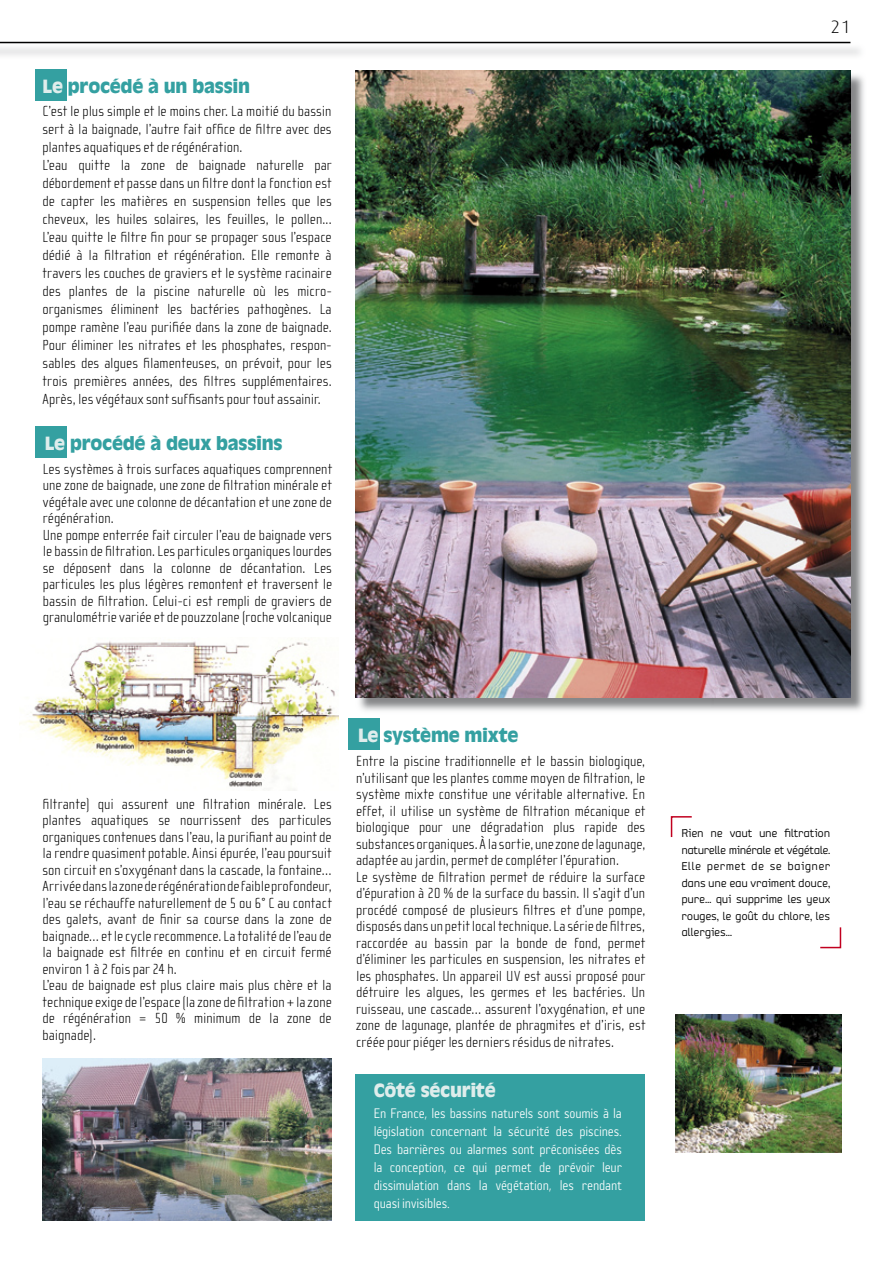
<style>
.page{position:relative;width:893px;height:1263px;background:#fff}
.page>*{position:absolute;margin:0;border:0;box-sizing:border-box;transform-origin:0 0}
.t1{font:900 18px "Antique Olive Std";letter-spacing:-.015em;color:#34a0a1}
.t2{font:900 18px "Antique Olive Std";letter-spacing:-.015em;color:#dfedec}
.t3{font:300 18px "Dax";color:#000}
.t4{font:100 15px/16.5px "Cholla Sans";letter-spacing:.005em;color:#000}
.t5{font:15px/18px "Sophisto A Gauge";letter-spacing:-.01em;color:#fff;text-align:justify;scale:.9 1}
.t6{font:12px/16.5px "Reform";letter-spacing:-.025em;color:#000;text-align:justify;scale:.92 1}
.s1{color:#dfedec}
</style>
<div class="page">
<img style="left:356px;top:71px;width:508px;height:640px">
<img style="left:355px;top:70px;width:495px;height:627px">
<svg style="left:670px;top:816px;width:22px;height:21px"></svg>
<svg style="left:820px;top:927px;width:22px;height:22px"></svg>
<div style="left:348px;top:719px;width:32px;height:31px;background:#34a0a1"></div>
<div style="left:35px;top:69px;width:32px;height:31px;background:#34a0a1"></div>
<hr style="left:0;top:42px;width:850px;height:1px;background:#000">
<img style="left:20px;top:639px;width:319px;height:151px">
<div style="left:35px;top:426px;width:31px;height:31px;background:#34a0a1"></div>
<div style="left:356px;top:1074px;width:289px;height:146px;background:#34a0a1"></div>
<img style="left:675px;top:1014px;width:167px;height:138px">
<img style="left:43px;top:1059px;width:288px;height:161px">
<p class="t1" style="left:43px;top:75px;width:209px"><span class="s1">Le</span> procédé à un bassin</p>
<p class="t4" style="left:43px;top:102px;width:291px;line-height:18px">C’est le plus simple et le moins cher. La moitié du bassin sert à la baignade, l’autre fait office de filtre avec des plantes aquatiques et de régénération.<br>L’eau quitte la zone de baignade naturelle par débordement et passe dans un filtre dont la fonction est de capter les matières en suspension telles que les cheveux, les huiles solaires, les feuilles, le pollen...<br>L’eau quitte le filtre fin pour se propager sous l’espace dédié à la filtration et régénération. Elle remonte à travers les couches de graviers et le système racinaire des plantes de la piscine naturelle où les micro&shy;organismes éliminent les bactéries pathogènes. La pompe ramène l’eau purifiée dans la zone de baignade.<br>Pour éliminer les nitrates et les phosphates, respon&shy;sables des algues filamenteuses, on prévoit, pour les trois premières années, des filtres supplémentaires.<br>Après, les végétaux sont suffisants pour tout assainir.</p>
<p class="t1" style="left:45px;top:432px;width:239px"><span class="s1">Le</span> procédé à deux bassins</p>
<p class="t4" style="left:43px;top:461px;width:291px">Les systèmes à trois surfaces aquatiques comprennent une zone de baignade, une zone de filtration minérale et végétale avec une colonne de décantation et une zone de régénération.<br>Une pompe enterrée fait circuler l’eau de baignade vers le bassin de filtration. Les particules organiques lourdes se déposent dans la colonne de décantation. Les particules les plus légères remontent et traversent le bassin de filtration. Celui-ci est rempli de graviers de granulométrie variée et de pouzzolane (roche volcanique</p>
<p class="t3" style="left:831px;top:17px;width:21px">21</p>
<p class="t4" style="left:43px;top:796px;width:291px">filtrante) qui assurent une filtration minérale. Les plantes aquatiques se nourrissent des particules organiques contenues dans l’eau, la purifiant au point de la rendre quasiment potable. Ainsi épurée, l’eau poursuit son circuit en s’oxygénant dans la cascade, la fontaine… Arrivée dans la zone de régénération de faible profondeur, l’eau se réchauffe naturellement de 5 ou 6° C au contact des galets, avant de finir sa course dans la zone de baignade… et le cycle recommence. La totalité de l’eau de la baignade est filtrée en continu et en circuit fermé environ 1 à 2 fois par 24 h.<br>L’eau de baignade est plus claire mais plus chère et la technique exige de l’espace (la zone de filtration + la zone de régénération = 50 % minimum de la zone de baignade).</p>
<p class="t1" style="left:358px;top:725px;width:162px"><span class="s1">Le</span> système mixte</p>
<p class="t4" style="left:356px;top:753px;width:291px">Entre la piscine traditionnelle et le bassin biologique, n’utilisant que les plantes comme moyen de filtration, le système mixte constitue une véritable alternative. En effet, il utilise un système de filtration mécanique et biologique pour une dégradation plus rapide des substances organiques. À la sortie, une zone de lagunage, adaptée au jardin, permet de compléter l’épuration.<br>Le système de filtration permet de réduire la surface d’épuration à 20 % de la surface du bassin. Il s’agit d’un procédé composé de plusieurs filtres et d’une pompe, disposés dans un petit local technique. La série de filtres, raccordée au bassin par la bonde de fond, permet d’éliminer les particules en suspension, les nitrates et les phosphates. Un appareil UV est aussi proposé pour détruire les algues, les germes et les bactéries. Un ruisseau, une cascade… assurent l’oxygénation, et une zone de lagunage, plantée de phragmites et d’iris, est créée pour piéger les derniers résidus de nitrates.</p>
<p class="t2" style="left:374px;top:1080px;width:124px">Côté sécurité</p>
<p class="t5" style="left:374px;top:1104px;width:277px">En France, les bassins naturels sont soumis à la législation concernant la sécurité des piscines.<br>Des barrières ou alarmes sont préconisées dès la conception, ce qui permet de prévoir leur dissimulation dans la végétation, les rendant quasi invisibles.</p>
<p class="t6" style="left:681px;top:825px;width:163px">Rien ne vaut une filtration naturelle minérale et végétale.<br>Elle permet de se baigner dans une eau vraiment douce, pure… qui supprime les yeux rouges, le goût du chlore, les allergies…</p>
</div>
